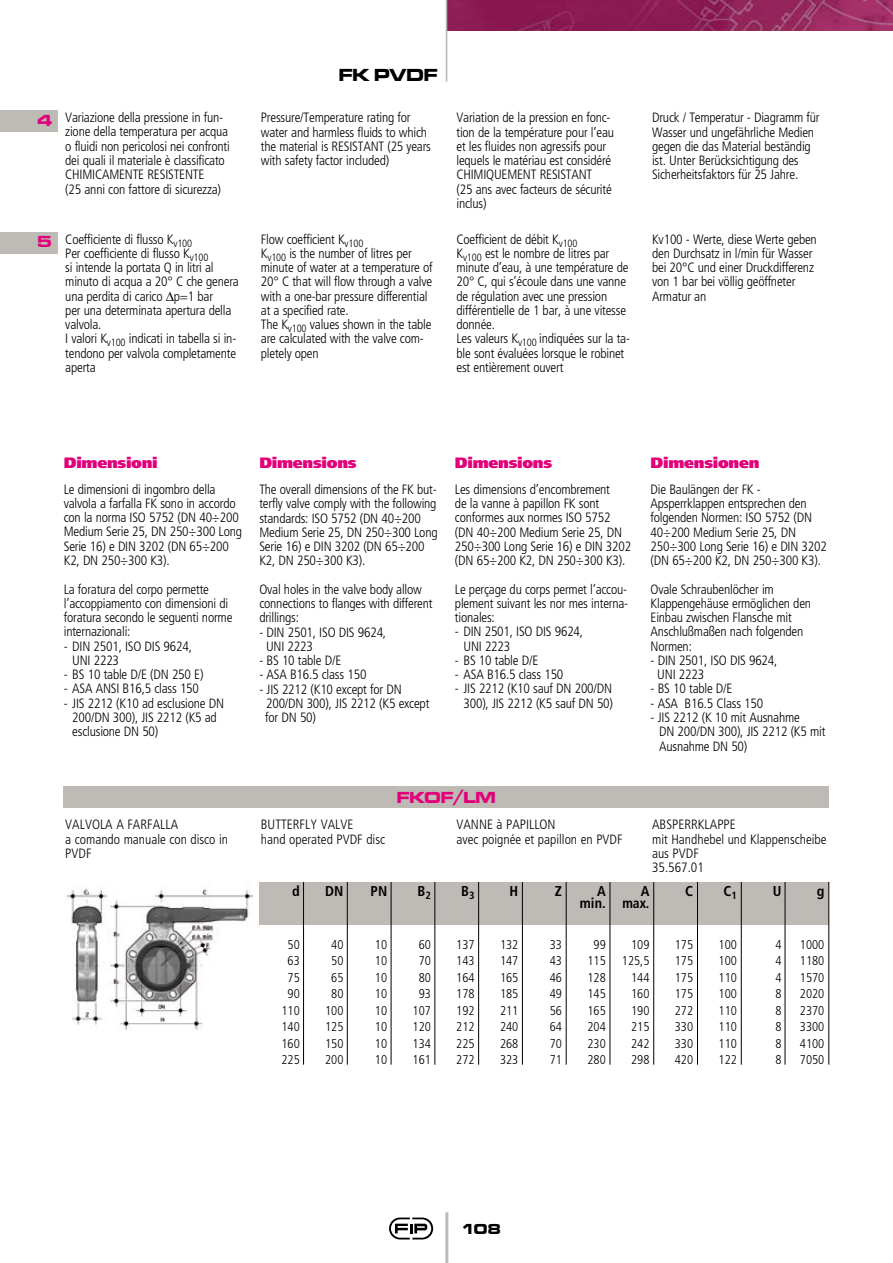
<style>
.page{position:relative;width:893px;height:1263px;background:#fff}
.page>*{position:absolute;margin:0;border:0;box-sizing:border-box;transform-origin:0 0}
.t1{font:18px "Microgramma D Bold Exte";color:#000}
.t2{font:16.5px "Microgramma D Bold Exte";color:#e2007a}
.t3{font:900 15px "Frutiger";letter-spacing:-.02em;color:#e2007a;scale:1.05 1}
.t4{font:15px "Microgramma D Bold Exte";color:#000}
.t5{font:700 condensed 14.25px/12px "Frutiger";color:#000;text-align:right}
.t6{font:300 condensed 13.5px/14.2px "Frutiger";letter-spacing:-.015em;color:#000}
.t7{font:300 condensed 12.75px/16.5px "Frutiger";color:#000;text-align:justify}
.s1{font-family:"Microgramma D Bold Exte";font-weight:400;font-stretch:normal;font-size:16.5px;color:#e2007a}
</style>
<div class="page">
<hr style="left:445px;top:1212px;width:3px;height:51px;background:#bebab6">
<svg style="left:389px;top:1217px;width:44px;height:22px"></svg>
<img style="left:447px;top:0;width:446px;height:30px">
<hr style="left:446px;top:0;width:1px;height:82px;background:#b1b3b4">
<div style="left:0;top:111px;width:57px;height:21px;background:#bebab6"></div>
<div style="left:0;top:232px;width:57px;height:21px;background:#bebab6"></div>
<div style="left:64px;top:787px;width:765px;height:21px;background:#bebab6"></div>
<div style="left:259px;top:882px;width:570px;height:42px;background:#bebab6"></div>
<hr style="left:303px;top:882px;width:1px;height:182px;background:#000">
<hr style="left:391px;top:882px;width:1px;height:182px;background:#000">
<hr style="left:741px;top:882px;width:1px;height:182px;background:#000">
<hr style="left:785px;top:882px;width:1px;height:182px;background:#000">
<hr style="left:434px;top:882px;width:1px;height:183px;background:#000">
<hr style="left:478px;top:882px;width:1px;height:183px;background:#000">
<hr style="left:697px;top:882px;width:1px;height:183px;background:#000">
<hr style="left:347px;top:882px;width:1px;height:182px;background:#000">
<hr style="left:828px;top:882px;width:1px;height:182px;background:#000">
<hr style="left:522px;top:882px;width:1px;height:182px;background:#000">
<hr style="left:566px;top:882px;width:1px;height:182px;background:#000">
<hr style="left:610px;top:882px;width:1px;height:182px;background:#000">
<hr style="left:653px;top:882px;width:1px;height:182px;background:#000">
<img style="left:66px;top:888px;width:188px;height:142px">
<p class="t2" style="left:37px;top:109px;width:16px">4</p>
<h1 class="t1" style="left:339px;top:63px;width:100px">FK PVDF</h1>
<p class="t6" style="left:65px;top:111px;width:166px">Variazione della pressione in fun&shy;zione della temperatura per acqua o fluidi non pericolosi nei confronti dei quali il materiale è classificato CHIMICAMENTE RESISTENTE<br>(25 anni con fattore di sicurezza)</p>
<p class="t6" style="left:261px;top:111px;width:172px">Pressure/Temperature rating for water and harmless fluids to which the material is RESISTANT (25 years with safety factor included)</p>
<p class="t6" style="left:456px;top:111px;width:159px">Variation de la pression en fonc&shy;tion de la température pour l’eau et les fluides non agressifs pour lequels le matériau est considéré<br>CHIMIQUEMENT RESISTANT<br>(25 ans avec facteurs de sécurité inclus)</p>
<p class="t6" style="left:652px;top:111px;width:169px">Druck / Temperatur - Diagramm für Wasser und ungefährliche Medien gegen die das Material beständig ist. Unter Berücksichtigung des Sicherheitsfaktors für 25 Jahre.</p>
<p class="t6" style="left:65px;top:232px;width:175px;text-indent:-28px"><span class="s1">5</span> Coefficiente di flusso K<sub>v100<br></sub>Per coefficiente di flusso K<sub>v100<br></sub>si intende la portata Q in litri al minuto di acqua a 20° C che genera una perdita di carico ∆p=1 bar<br>per una determinata apertura della valvola.<br>I valori K<sub>v100</sub> indicati in tabella si in&shy;tendono per valvola completamente aperta</p>
<p class="t6" style="left:261px;top:232px;width:173px">Flow coefficient K<sub>v100<br></sub>K<sub>v100</sub> is the number of litres per minute of water at a temperature of<br>20° C that will flow through a valve with a one-bar pressure differential at a specified rate.<br>The K<sub>v100</sub> values shown in the table are calculated with the valve com&shy;pletely open</p>
<p class="t6" style="left:456px;top:232px;width:175px">Coefficient de débit K<sub>v100<br></sub>K<sub>v100</sub> est le nombre de litres par minute d’eau, à une température de<br>20° C, qui s’écoule dans une vanne de régulation avec une pression différentielle de 1 bar, à une vitesse donnée.<br>Les valeurs K<sub>v100</sub> indiquées sur la ta&shy;ble sont évaluées lorsque le robinet est entièrement ouvert</p>
<p class="t6" style="left:652px;top:232px;width:166px">Kv100 - Werte, diese Werte geben den Durchsatz in l/min für Wasser bei 20°C und einer Druckdifferenz von 1 bar bei völlig geöffneter<br>Armatur an</p>
<p class="t3" style="left:64px;top:454px;width:91px">Dimensioni</p>
<p class="t3" style="left:259px;top:454px;width:94px">Dimensions</p>
<p class="t3" style="left:455px;top:454px;width:94px">Dimensions</p>
<p class="t3" style="left:651px;top:454px;width:105px">Dimensionen</p>
<p class="t6" style="left:64px;top:482px;width:180px">Le dimensioni di ingombro della valvola a farfalla FK sono in accordo con la norma ISO 5752 (DN 40÷200<br>Medium Serie 25, DN 250÷300 Long<br>Serie 16) e DIN 3202 (DN 65÷200<br>K2, DN 250÷300 K3).</p>
<p class="t6" style="left:64px;top:582px;width:170px">La foratura del corpo permette l’accoppiamento con dimensioni di foratura secondo le seguenti norme internazionali:</p>
<p class="t6" style="left:72px;top:639px;width:121px;text-indent:-9px">- DIN 2501, ISO DIS 9624,<br>UNI 2223</p>
<p class="t6" style="left:64px;top:667px;width:141px">- BS 10 table D/E (DN 250 E)</p>
<p class="t6" style="left:64px;top:682px;width:137px">- ASA ANSI B16,5 class 150</p>
<p class="t6" style="left:72px;top:696px;width:153px;text-indent:-9px">- JIS 2212 (K10 ad esclusione DN<br>200/DN 300), JIS 2212 (K5 ad esclusione DN 50)</p>
<p class="t6" style="left:455px;top:482px;width:178px">Les dimensions d’encombrement<br>de la vanne à papillon FK sont conformes aux normes ISO 5752 (DN 40÷200 Medium Serie 25, DN<br>250÷300 Long Serie 16) e DIN 3202 (DN 65÷200 K2, DN 250÷300 K3).</p>
<p class="t6" style="left:455px;top:582px;width:175px;text-align:justify">Le perçage du corps permet l’accou&shy;plement suivant les nor mes interna&shy;tionales:</p>
<p class="t6" style="left:463px;top:625px;width:121px;text-indent:-9px">- DIN 2501, ISO DIS 9624,<br>UNI 2223</p>
<p class="t6" style="left:455px;top:653px;width:85px">- BS 10 table D/E</p>
<p class="t6" style="left:455px;top:667px;width:110px">- ASA B16.5 class 150</p>
<p class="t6" style="left:455px;top:682px;width:160px;text-align:right">- JIS 2212 (K10 sauf DN 200/DN<br>300), JIS 2212 (K5 sauf DN 50)</p>
<p class="t6" style="left:259px;top:482px;width:180px">The overall dimensions of the FK but&shy;terfly valve comply with the following standards: ISO 5752 (DN 40÷200<br>Medium Serie 25, DN 250÷300 Long<br>Serie 16) e DIN 3202 (DN 65÷200<br>K2, DN 250÷300 K3).</p>
<p class="t6" style="left:259px;top:582px;width:175px">Oval holes in the valve body allow connections to flanges with different drillings:</p>
<p class="t6" style="left:266px;top:625px;width:122px;text-indent:-7px">- DIN 2501, ISO DIS 9624,<br>UNI 2223</p>
<p class="t6" style="left:259px;top:653px;width:83px">- BS 10 table D/E</p>
<p class="t6" style="left:259px;top:668px;width:109px">- ASA B16.5 class 150</p>
<p class="t6" style="left:265px;top:682px;width:166px;text-indent:-6px">- JIS 2212 (K10 except for DN<br>200/DN 300), JIS 2212 (K5 except for DN 50)</p>
<p class="t6" style="left:651px;top:482px;width:178px">Die Baulängen der FK -<br>Apsperrklappen entsprechen den folgenden Normen: ISO 5752 (DN<br>40÷200 Medium Serie 25, DN<br>250÷300 Long Serie 16) e DIN 3202 (DN 65÷200 K2, DN 250÷300 K3).</p>
<p class="t6" style="left:651px;top:582px;width:162px">Ovale Schraubenlöcher im<br>Klappengehäuse ermöglichen den<br>Einbau zwischen Flansche mit<br>Anschlußmaßen nach folgenden<br>Normen:</p>
<p class="t6" style="left:657px;top:653px;width:122px;text-indent:-7px">- DIN 2501, ISO DIS 9624,<br>UNI 2223</p>
<p class="t6" style="left:651px;top:682px;width:83px">- BS 10 table D/E</p>
<p class="t6" style="left:651px;top:696px;width:114px">- ASA B16.5 Class 150</p>
<p class="t6" style="left:659px;top:710px;width:168px;text-indent:-9px">- JIS 2212 (K 10 mit Ausnahme<br>DN 200/DN 300), JIS 2212 (K5 mit<br>Ausnahme DN 50)</p>
<p class="t2" style="left:397px;top:786px;width:100px">FKOF/LM</p>
<p class="t6" style="left:65px;top:818px;width:164px">VALVOLA A FARFALLA<br>a comando manuale con disco in<br>PVDF</p>
<p class="t6" style="left:261px;top:818px;width:126px">BUTTERFLY VALVE<br>hand operated PVDF disc</p>
<p class="t6" style="left:456px;top:818px;width:168px">VANNE à PAPILLON<br>avec poignée et papillon en PVDF</p>
<p class="t6" style="left:652px;top:818px;width:176px">ABSPERRKLAPPE<br>mit Handhebel und Klappenscheibe aus PVDF<br>35.567.01</p>
<p class="t5" style="left:292px;top:885px;width:9px">d</p>
<p class="t7" style="left:281px;top:936px;width:20px;text-align:center">50<br>63<br>75<br>90<br>110<br>140<br>160<br>225</p>
<p class="t5" style="left:325px;top:885px;width:20px">DN</p>
<p class="t7" style="left:325px;top:936px;width:20px;text-align:center">40<br>50<br>65<br>80<br>100<br>125<br>150<br>200</p>
<p class="t5" style="left:371px;top:885px;width:18px">PN</p>
<p class="t7" style="left:375px;top:936px;width:14px">10<br>10<br>10<br>10<br>10<br>10<br>10<br>10</p>
<p class="t5" style="left:418px;top:885px;width:15px">B<sub>2</sub></p>
<p class="t7" style="left:413px;top:936px;width:20px;text-align:center">60<br>70<br>80<br>93<br>107<br>120<br>134<br>161</p>
<p class="t5" style="left:461px;top:885px;width:15px">B<sub>3</sub></p>
<p class="t7" style="left:456px;top:936px;width:20px">137<br>143<br>164<br>178<br>192<br>212<br>225<br>272</p>
<p class="t5" style="left:510px;top:885px;width:10px">H</p>
<p class="t7" style="left:500px;top:936px;width:20px">132<br>147<br>165<br>185<br>211<br>240<br>268<br>323</p>
<p class="t5" style="left:555px;top:885px;width:9px">Z</p>
<p class="t7" style="left:550px;top:936px;width:14px">33<br>43<br>46<br>49<br>56<br>64<br>70<br>71</p>
<p class="t5" style="left:580px;top:885px;width:27px">A min.</p>
<p class="t7" style="left:587px;top:936px;width:20px;text-align:center">99<br>115<br>128<br>145<br>165<br>204<br>230<br>280</p>
<p class="t5" style="left:622px;top:885px;width:29px">A max.</p>
<p class="t7" style="left:622px;top:936px;width:29px;text-align:right">109<br>125,5<br>144<br>160<br>190<br>215<br>242<br>298</p>
<p class="t5" style="left:685px;top:885px;width:9px">C</p>
<p class="t7" style="left:675px;top:936px;width:20px">175<br>175<br>175<br>175<br>272<br>330<br>330<br>420</p>
<p class="t5" style="left:723px;top:885px;width:15px">C<sub>1</sub></p>
<p class="t7" style="left:718px;top:936px;width:20px">100<br>100<br>110<br>100<br>110<br>110<br>110<br>122</p>
<p class="t5" style="left:773px;top:885px;width:10px">U</p>
<p class="t7" style="left:775px;top:936px;width:8px">4<br>4<br>4<br>8<br>8<br>8<br>8<br>8</p>
<p class="t5" style="left:817px;top:885px;width:9px">g</p>
<p class="t7" style="left:800px;top:936px;width:26px">1000<br>1180<br>1570<br>2020<br>2370<br>3300<br>4100<br>7050</p>
<p class="t4" style="left:462px;top:1218px;width:41px">108</p>
</div>
